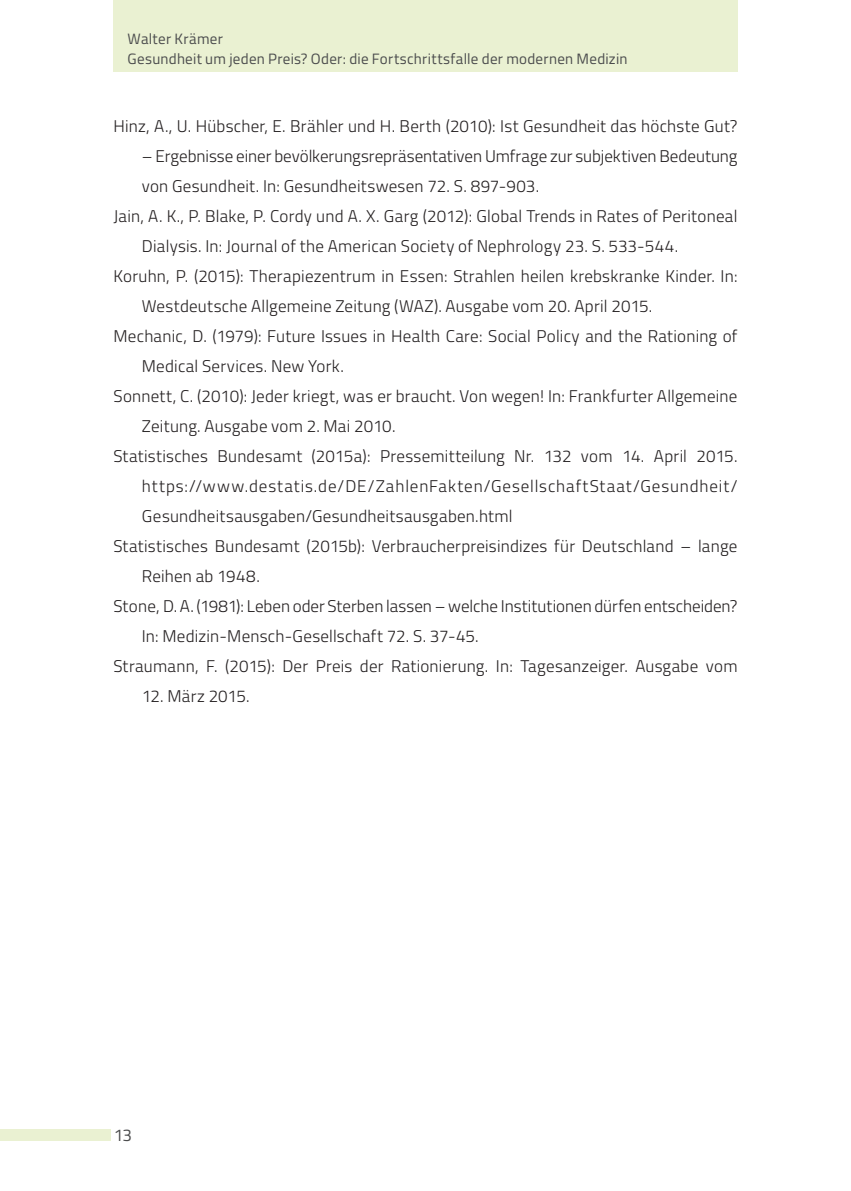
<style>
.page{position:relative;width:851px;height:1191px;background:#fff}
.page>*{position:absolute;margin:0;border:0;box-sizing:border-box;transform-origin:0 0}
.t1{font:300 17px "Titillium";letter-spacing:.01em;color:#231f20}
.t2{font:300 17px "Titillium";letter-spacing:.055em;color:#231f20}
.t3{font:17px "Titillium";color:#4b4c4d}
.t4{font:15px/20px "Titillium";letter-spacing:.015em;color:#4b4c4d}
</style>
<div class="page">
<div style="left:113px;top:0;width:624px;height:71px;background:#eaf1d2"></div>
<div style="left:0;top:1129px;width:111px;height:11px;background:#eaf1d2"></div>
<p class="t4" style="left:128px;top:28px;width:501px">Walter Krämer<br>Gesundheit um jeden Preis? Oder: die Fortschrittsfalle der modernen Medizin</p>
<p class="t1" style="left:113px;top:114px;width:625px">Hinz, A., U. Hübscher, E. Brähler und H. Berth (2010): Ist Gesundheit das höchste Gut?</p>
<p class="t1" style="left:142px;top:144px;width:597px">– Ergebnisse einer bevölkerungsrepräsentativen Umfrage zur subjektiven Bedeutung</p>
<p class="t1" style="left:142px;top:174px;width:399px">von Gesundheit. In: Gesundheitswesen 72. S. 897-903.</p>
<p class="t1" style="left:113px;top:204px;width:625px">Jain, A. K., P. Blake, P. Cordy und A. X. Garg (2012): Global Trends in Rates of Peritoneal</p>
<p class="t1" style="left:142px;top:234px;width:538px">Dialysis. In: Journal of the American Society of Nephrology 23. S. 533-544.</p>
<p class="t1" style="left:113px;top:264px;width:625px">Koruhn, P. (2015): Therapiezentrum in Essen: Strahlen heilen krebskranke Kinder. In:</p>
<p class="t1" style="left:142px;top:294px;width:512px">Westdeutsche Allgemeine Zeitung (WAZ). Ausgabe vom 20. April 2015.</p>
<p class="t1" style="left:113px;top:324px;width:625px">Mechanic, D. (1979): Future Issues in Health Care: Social Policy and the Rationing of</p>
<p class="t1" style="left:142px;top:354px;width:203px">Medical Services. New York.</p>
<p class="t1" style="left:113px;top:384px;width:625px">Sonnett, C. (2010): Jeder kriegt, was er braucht. Von wegen! In: Frankfurter Allgemeine</p>
<p class="t1" style="left:142px;top:414px;width:255px">Zeitung. Ausgabe vom 2. Mai 2010.</p>
<p class="t1" style="left:113px;top:444px;width:625px">Statistisches Bundesamt (2015a): Pressemitteilung Nr. 132 vom 14. April 2015.</p>
<p class="t2" style="left:142px;top:474px;width:597px">https://www.destatis.de/DE/ZahlenFakten/GesellschaftStaat/Gesundheit/</p>
<p class="t1" style="left:142px;top:504px;width:372px">Gesundheitsausgaben/Gesundheitsausgaben.html</p>
<p class="t1" style="left:113px;top:534px;width:625px">Statistisches Bundesamt (2015b): Verbraucherpreisindizes für Deutschland – lange</p>
<p class="t1" style="left:142px;top:564px;width:119px">Reihen ab 1948.</p>
<p class="t1" style="left:113px;top:594px;width:625px">Stone, D. A. (1981): Leben oder Sterben lassen – welche Institutionen dürfen entscheiden?</p>
<p class="t1" style="left:142px;top:624px;width:338px">In: Medizin-Mensch-Gesellschaft 72. S. 37-45.</p>
<p class="t1" style="left:113px;top:654px;width:625px">Straumann, F. (2015): Der Preis der Rationierung. In: Tagesanzeiger. Ausgabe vom</p>
<p class="t1" style="left:142px;top:684px;width:109px">12. März 2015.</p>
<p class="t3" style="left:114px;top:1122px;width:20px">13</p>
</div>
